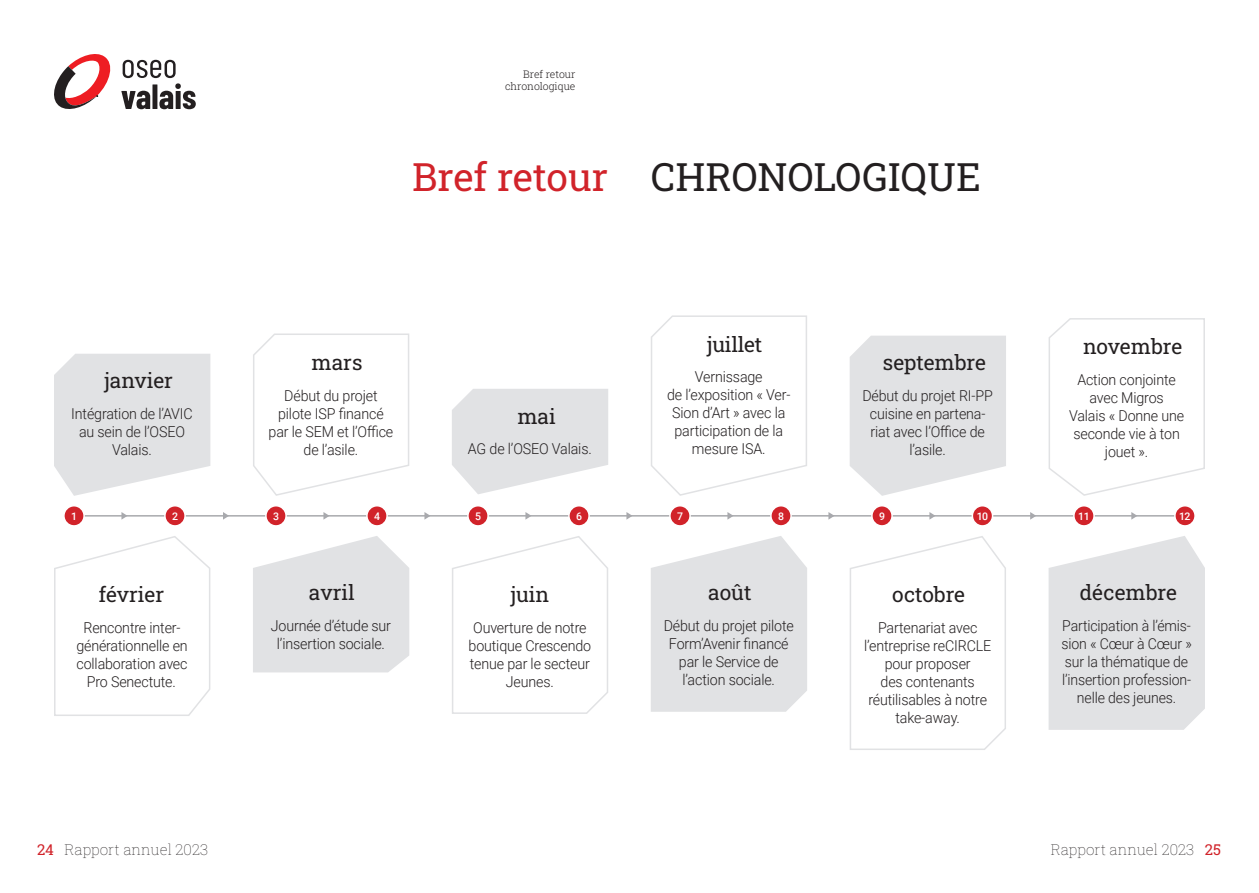
<style>
.page{position:relative;width:1259px;height:893px;background:#fff}
.page>*{position:absolute;margin:0;border:0;box-sizing:border-box;transform-origin:0 0}
.t1{font:39px "Roboto Slab";color:#231f20}
.t2{font:21px "Roboto Slab";color:#231f20}
.t3{font:300 15px/18px "Roboto";letter-spacing:-.01em;color:#231f20;text-align:center;scale:.95 1}
.t4{font:300 15px/18px "Roboto";letter-spacing:-.01em;color:#231f20;text-align:center;scale:.94 1}
.t5{font:100 15px "Roboto Slab";color:#231f20}
.t6{font:300 10.5px/12.6px "Roboto Slab";color:#231f20;text-align:right}
.t7{font:500 10.5px "Roboto";color:#fff}
.s1{color:#d1232a}
.s2{font-weight:400;color:#d1232a}
</style>
<div class="page">
<svg style="left:54px;top:54px;width:57px;height:55px"></svg>
<svg style="left:121px;top:60px;width:75px;height:49px"></svg>
<hr style="left:75px;top:515px;width:1111px;height:2px;background:#a8a9ad">
<svg style="left:651px;top:315px;width:156px;height:181px"></svg>
<svg style="left:54px;top:354px;width:156px;height:142px;background:#e4e5e7"></svg>
<svg style="left:651px;top:536px;width:156px;height:176px;background:#e3e4e6"></svg>
<svg style="left:54px;top:536px;width:157px;height:180px"></svg>
<svg style="left:850px;top:336px;width:156px;height:160px;background:#e4e5e6"></svg>
<svg style="left:253px;top:333px;width:156px;height:163px"></svg>
<svg style="left:850px;top:536px;width:156px;height:214px"></svg>
<svg style="left:253px;top:536px;width:156px;height:136px;background:#e4e5e7"></svg>
<svg style="left:1048px;top:318px;width:157px;height:178px"></svg>
<svg style="left:452px;top:389px;width:156px;height:105px"></svg>
<svg style="left:1048px;top:536px;width:157px;height:194px;background:#e3e4e6"></svg>
<svg style="left:452px;top:536px;width:156px;height:178px"></svg>
<div style="left:64px;top:506px;width:20px;height:20px;background:#d1232a;border-radius:50%"></div>
<div style="left:63px;top:505px;width:22px;height:22px;border:2px solid #fff;border-radius:50%"></div>
<div style="left:165px;top:506px;width:20px;height:20px;background:#d1232a;border-radius:50%"></div>
<div style="left:164px;top:505px;width:22px;height:22px;border:2px solid #fff;border-radius:50%"></div>
<div style="left:266px;top:506px;width:20px;height:20px;background:#d1232a;border-radius:50%"></div>
<div style="left:265px;top:505px;width:22px;height:22px;border:2px solid #fff;border-radius:50%"></div>
<div style="left:367px;top:506px;width:20px;height:20px;background:#d1232a;border-radius:50%"></div>
<div style="left:366px;top:505px;width:22px;height:22px;border:2px solid #fff;border-radius:50%"></div>
<div style="left:468px;top:506px;width:20px;height:20px;background:#d1232a;border-radius:50%"></div>
<div style="left:467px;top:505px;width:22px;height:22px;border:2px solid #fff;border-radius:50%"></div>
<div style="left:569px;top:506px;width:20px;height:20px;background:#d1232a;border-radius:50%"></div>
<div style="left:568px;top:505px;width:22px;height:22px;border:2px solid #fff;border-radius:50%"></div>
<div style="left:670px;top:506px;width:20px;height:20px;background:#d1232a;border-radius:50%"></div>
<div style="left:669px;top:505px;width:22px;height:22px;border:2px solid #fff;border-radius:50%"></div>
<div style="left:771px;top:506px;width:20px;height:20px;background:#d1232a;border-radius:50%"></div>
<div style="left:770px;top:505px;width:22px;height:22px;border:2px solid #fff;border-radius:50%"></div>
<div style="left:872px;top:506px;width:20px;height:20px;background:#d1232a;border-radius:50%"></div>
<div style="left:871px;top:505px;width:22px;height:22px;border:2px solid #fff;border-radius:50%"></div>
<div style="left:972px;top:506px;width:20px;height:20px;background:#d1232a;border-radius:50%"></div>
<div style="left:971px;top:505px;width:22px;height:22px;border:2px solid #fff;border-radius:50%"></div>
<div style="left:1074px;top:506px;width:20px;height:20px;background:#d1232a;border-radius:50%"></div>
<div style="left:1073px;top:505px;width:21px;height:22px;border:2px solid #fff;border-radius:50%"></div>
<div style="left:1175px;top:506px;width:20px;height:20px;background:#d1232a;border-radius:50%"></div>
<div style="left:1174px;top:505px;width:21px;height:22px;border:2px solid #fff;border-radius:50%"></div>
<svg style="left:121px;top:512px;width:7px;height:8px"></svg>
<svg style="left:223px;top:512px;width:6px;height:8px"></svg>
<svg style="left:323px;top:512px;width:6px;height:8px"></svg>
<svg style="left:424px;top:512px;width:6px;height:8px"></svg>
<svg style="left:525px;top:512px;width:6px;height:8px"></svg>
<svg style="left:626px;top:512px;width:6px;height:8px"></svg>
<svg style="left:727px;top:512px;width:6px;height:8px"></svg>
<svg style="left:828px;top:512px;width:6px;height:8px"></svg>
<svg style="left:929px;top:512px;width:6px;height:8px"></svg>
<svg style="left:1030px;top:512px;width:6px;height:8px"></svg>
<svg style="left:1131px;top:512px;width:6px;height:8px"></svg>
<p class="t6" style="left:505px;top:67px;width:72px">Bref retour chronologique</p>
<h2 class="t2" style="left:105px;top:366px;width:70px">janvier</h2>
<p class="t3" style="left:71px;top:404px;width:129px">Intégration de l’AVIC au sein de l’OSEO<br>Valais.</p>
<h1 class="t1" style="left:412px;top:150px;width:570px"><span class="s1">Bref retour</span> CHRONOLOGIQUE</h1>
<h2 class="t2" style="left:311px;top:348px;width:53px">mars</h2>
<p class="t3" style="left:268px;top:386px;width:133px">Début du projet pilote ISP financé par le SEM et l’Office de l’asile.</p>
<h2 class="t2" style="left:517px;top:402px;width:40px">mai</h2>
<p class="t3" style="left:468px;top:439px;width:132px">AG de l’OSEO Valais.</p>
<h2 class="t2" style="left:707px;top:330px;width:57px">juillet</h2>
<p class="t3" style="left:667px;top:368px;width:131px">Vernissage<br>de l’exposition « Ver-<br>Sion d’Art » avec la participation de la mesure ISA.</p>
<h2 class="t2" style="left:883px;top:348px;width:105px">septembre</h2>
<p class="t3" style="left:862px;top:386px;width:139px">Début du projet RI-PP cuisine en partena&shy;riat avec l’Office de l’asile.</p>
<h2 class="t2" style="left:1083px;top:332px;width:101px">novembre</h2>
<p class="t3" style="left:1069px;top:370px;width:123px">Action conjointe avec Migros<br>Valais « Donne une seconde vie à ton jouet ».</p>
<p class="t7" style="left:71px;top:509px;width:7px">1</p>
<p class="t7" style="left:172px;top:509px;width:7px">2</p>
<p class="t7" style="left:273px;top:509px;width:7px">3</p>
<p class="t7" style="left:374px;top:509px;width:7px">4</p>
<p class="t7" style="left:475px;top:509px;width:7px">5</p>
<p class="t7" style="left:576px;top:509px;width:7px">6</p>
<p class="t7" style="left:677px;top:509px;width:7px">7</p>
<p class="t7" style="left:778px;top:509px;width:7px">8</p>
<p class="t7" style="left:879px;top:509px;width:7px">9</p>
<p class="t7" style="left:976px;top:509px;width:13px">10</p>
<p class="t7" style="left:1078px;top:509px;width:13px">11</p>
<p class="t7" style="left:1179px;top:509px;width:13px">12</p>
<h2 class="t2" style="left:99px;top:580px;width:67px">février</h2>
<p class="t3" style="left:76px;top:618px;width:119px">Rencontre inter&shy;générationnelle en collaboration avec<br>Pro Senectute.</p>
<h2 class="t2" style="left:309px;top:578px;width:47px">avril</h2>
<p class="t3" style="left:271px;top:616px;width:128px">Journée d’étude sur l’insertion sociale.</p>
<h2 class="t2" style="left:511px;top:580px;width:40px">juin</h2>
<p class="t3" style="left:468px;top:618px;width:131px">Ouverture de notre boutique Crescendo tenue par le secteur<br>Jeunes.</p>
<h2 class="t2" style="left:708px;top:578px;width:45px">août</h2>
<p class="t3" style="left:664px;top:616px;width:138px">Début du projet pilote<br>Form’Avenir financé par le Service de l’action sociale.</p>
<h2 class="t2" style="left:892px;top:580px;width:74px">octobre</h2>
<p class="t3" style="left:864px;top:618px;width:135px">Partenariat avec l’entreprise reCIRCLE pour proposer<br>des contenants réutilisables à notre take-away.</p>
<h2 class="t2" style="left:1079px;top:578px;width:99px">décembre</h2>
<p class="t4" style="left:1061px;top:616px;width:140px">Participation à l’émis&shy;sion « Cœur à Cœur » sur la thématique de l’insertion profession&shy;nelle des jeunes.</p>
<p class="t5" style="left:37px;top:839px;width:173px"><span class="s2">24</span> Rapport annuel 2023</p>
<p class="t5" style="left:1050px;top:839px;width:172px">Rapport annuel 2023 <span class="s2">25</span></p>
</div>
